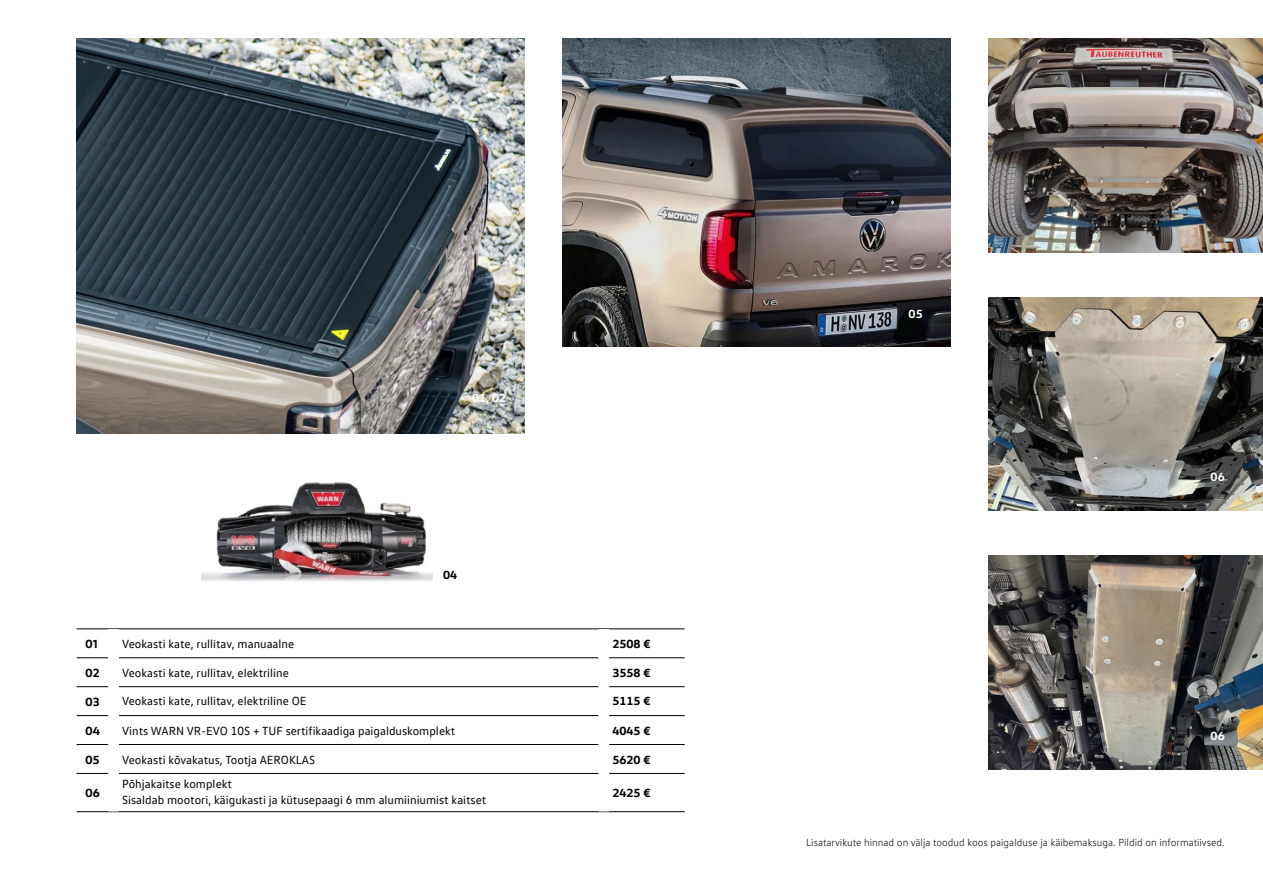
<style>
.page{position:relative;width:1263px;height:893px;background:#fff}
.page>*{position:absolute;margin:0;border:0;box-sizing:border-box;transform-origin:0 0}
.t1{font:12px/16.5px "VW Text";color:#000}
.t2{font:700 12px "VW Head";color:#000}
.t3{font:700 12px "VW Head";color:#fff}
.t4{font:300 10.5px "VW Text";color:#000}
</style>
<div class="page">
<img style="left:988px;top:297px;width:275px;height:214px">
<img style="left:988px;top:556px;width:275px;height:214px">
<img style="left:77px;top:38px;width:448px;height:396px">
<img style="left:562px;top:38px;width:388px;height:309px">
<hr style="left:604px;top:629px;width:81px;height:1px;background:#000">
<hr style="left:609px;top:657px;width:76px;height:1px;background:#000">
<hr style="left:77px;top:686px;width:31px;height:1px;background:#000">
<hr style="left:609px;top:686px;width:76px;height:1px;background:#000">
<hr style="left:119px;top:686px;width:480px;height:1px;background:#000">
<hr style="left:77px;top:715px;width:31px;height:1px;background:#000">
<hr style="left:119px;top:715px;width:480px;height:1px;background:#000">
<hr style="left:609px;top:715px;width:76px;height:1px;background:#000">
<hr style="left:77px;top:744px;width:31px;height:1px;background:#000">
<hr style="left:119px;top:744px;width:480px;height:1px;background:#000">
<hr style="left:609px;top:744px;width:76px;height:1px;background:#000">
<hr style="left:77px;top:773px;width:31px;height:1px;background:#000">
<hr style="left:119px;top:773px;width:480px;height:1px;background:#000">
<hr style="left:609px;top:773px;width:76px;height:1px;background:#000">
<hr style="left:77px;top:811px;width:37px;height:1px;background:#000">
<hr style="left:114px;top:811px;width:490px;height:1px;background:#000">
<hr style="left:604px;top:811px;width:81px;height:1px;background:#000">
<hr style="left:114px;top:629px;width:490px;height:1px;background:#000">
<hr style="left:119px;top:657px;width:480px;height:1px;background:#000">
<hr style="left:77px;top:629px;width:37px;height:1px;background:#000">
<hr style="left:77px;top:657px;width:31px;height:1px;background:#000">
<div style="left:108px;top:629px;width:11px;height:29px;background:#fff"></div>
<div style="left:599px;top:629px;width:10px;height:29px;background:#fff"></div>
<img style="left:201px;top:482px;width:232px;height:99px">
<img style="left:988px;top:38px;width:275px;height:214px">
<p class="t3" style="left:472px;top:390px;width:36px">01, 02</p>
<p class="t2" style="left:443px;top:567px;width:16px">04</p>
<p class="t2" style="left:85px;top:636px;width:14px">01</p>
<p class="t1" style="left:122px;top:635px;width:174px">Veokasti kate, rullitav, manuaalne</p>
<p class="t2" style="left:612px;top:636px;width:40px">2508 €</p>
<p class="t2" style="left:85px;top:665px;width:16px">02</p>
<p class="t1" style="left:122px;top:664px;width:168px">Veokasti kate, rullitav, elektriline</p>
<p class="t2" style="left:612px;top:665px;width:40px">3558 €</p>
<p class="t2" style="left:85px;top:694px;width:16px">03</p>
<p class="t1" style="left:122px;top:692px;width:186px">Veokasti kate, rullitav, elektriline OE</p>
<p class="t2" style="left:612px;top:693px;width:40px">5115 €</p>
<p class="t2" style="left:85px;top:723px;width:17px">04</p>
<p class="t1" style="left:122px;top:722px;width:335px">Vints WARN VR-EVO 10S + TUF sertifikaadiga paigalduskomplekt</p>
<p class="t2" style="left:612px;top:723px;width:40px">4045 €</p>
<p class="t2" style="left:85px;top:752px;width:16px">05</p>
<p class="t1" style="left:122px;top:751px;width:195px">Veokasti kõvakatus, Tootja AEROKLAS</p>
<p class="t2" style="left:612px;top:752px;width:40px">5620 €</p>
<p class="t2" style="left:85px;top:785px;width:16px">06</p>
<p class="t1" style="left:122px;top:775px;width:366px">Põhjakaitse komplekt<br>Sisaldab mootori, käigukasti ja kütusepaagi 6 mm alumiiniumist kaitset</p>
<p class="t2" style="left:612px;top:785px;width:40px">2425 €</p>
<p class="t3" style="left:908px;top:306px;width:16px">05</p>
<p class="t3" style="left:1210px;top:469px;width:16px">06</p>
<p class="t3" style="left:1210px;top:728px;width:16px">06</p>
<p class="t4" style="left:806px;top:836px;width:420px">Lisatarvikute hinnad on välja toodud koos paigalduse ja käibemaksuga. Pildid on informatiivsed.</p>
</div>
